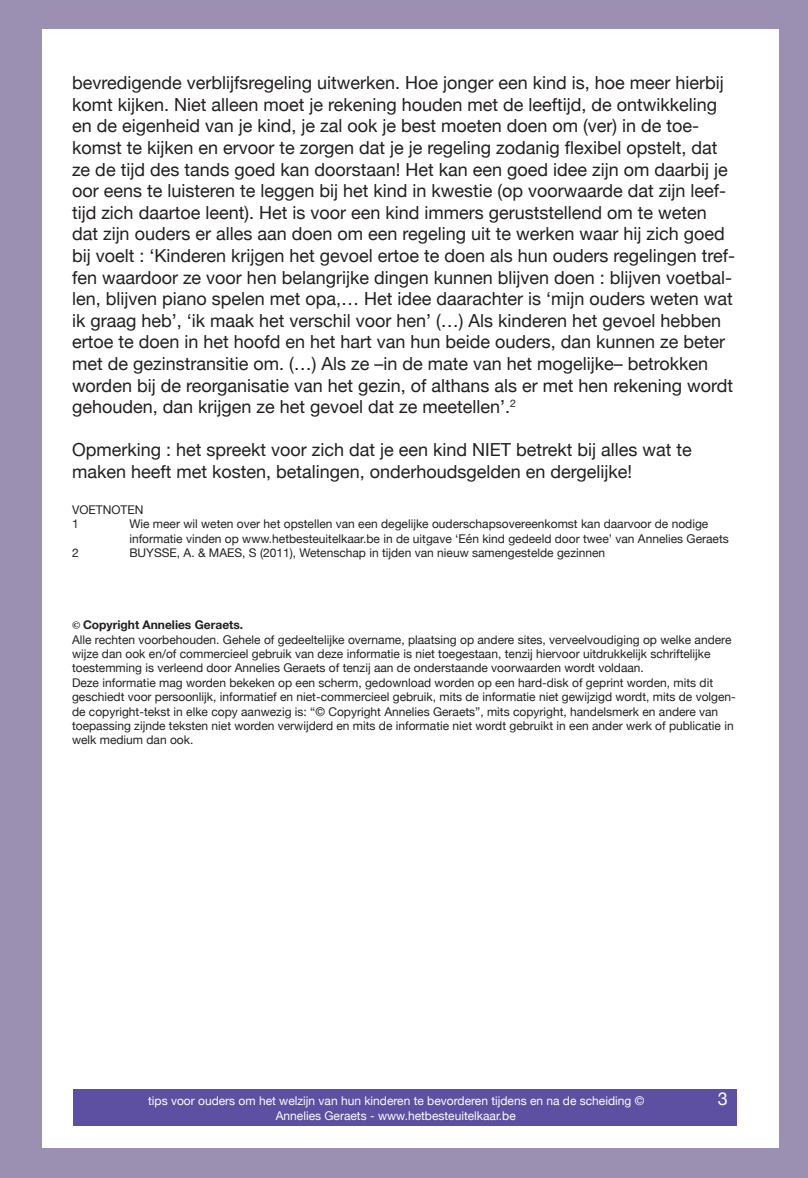
<style>
.page{position:relative;width:808px;height:1178px;background:#9b90b1}
.page>*{position:absolute;margin:0;border:0;box-sizing:border-box;transform-origin:0 0}
.t1{font:18px/21.6px "Helvetica Neue";color:#231f20}
.t2{font:18px "Helvetica Neue";color:#fff}
.Endnote_text{font:12px/14.4px "Helvetica Neue";color:#231f20}
.t3{font:12px "Helvetica Neue";color:#fff}
.t4{font:700 12px "Helvetica Neue";color:#231f20}
.s1{font-family:"Minion Pro"}
</style>
<div class="page">
<div style="left:43px;top:30px;width:736px;height:1118px;background:#fff"></div>
<div style="left:74px;top:1089px;width:663px;height:36px;background:#5d4fa1"></div>
<p class="t1" style="left:72px;top:73px;width:657px">bevredigende verblijfsregeling uitwerken. Hoe jonger een kind is, hoe meer hierbij komt kijken. Niet alleen moet je rekening houden met de leeftijd, de ontwikkeling en de eigenheid van je kind, je zal ook je best moeten doen om (ver) in de toe&shy;komst te kijken en ervoor te zorgen dat je je regeling zodanig flexibel opstelt, dat ze de tijd des tands goed kan doorstaan! Het kan een goed idee zijn om daarbij je oor eens te luisteren te leggen bij het kind in kwestie (op voorwaarde dat zijn leef-</p>
<p class="t1" style="left:72px;top:203px;width:665px">tijd zich daartoe leent). Het is voor een kind immers geruststellend om te weten dat zijn ouders er alles aan doen om een regeling uit te werken waar hij zich goed bij voelt : ‘Kinderen krijgen het gevoel ertoe te doen als hun ouders regelingen tref&shy;fen waardoor ze voor hen belangrijke dingen kunnen blijven doen : blijven voetbal&shy;len, blijven piano spelen met opa,… Het idee daarachter is ‘mijn ouders weten wat ik graag heb’, ‘ik maak het verschil voor hen’ (…) Als kinderen het gevoel hebben ertoe te doen in het hoofd en het hart van hun beide ouders, dan kunnen ze beter met de gezinstransitie om. (…) Als ze –in de mate van het mogelijke– betrokken worden bij de reorganisatie van het gezin, of althans als er met hen rekening wordt gehouden, dan krijgen ze het gevoel dat ze meetellen’.<sup>2</sup></p>
<p class="t1" style="left:72px;top:440px;width:621px">Opmerking : het spreekt voor zich dat je een kind NIET betrekt bij alles wat te maken heeft met kosten, betalingen, onderhoudsgelden en dergelijke!</p>
<p class="Endnote_text" style="left:72px;top:503px;width:73px">VOETNOTEN</p>
<p class="Endnote_text" style="left:72px;top:518px;width:8px">1</p>
<p class="Endnote_text" style="left:129px;top:518px;width:601px">Wie meer wil weten over het opstellen van een degelijke ouderschapsovereenkomst kan daarvoor de nodige informatie vinden op www.hetbesteuitelkaar.be in de uitgave ‘Eén kind gedeeld door twee’ van Annelies Geraets</p>
<p class="Endnote_text" style="left:72px;top:546px;width:8px">2</p>
<p class="Endnote_text" style="left:129px;top:546px;width:477px">BUYSSE, A. &amp; MAES, S (2011), Wetenschap in tijden van nieuw samengestelde gezinnen</p>
<p class="t4" style="left:72px;top:615px;width:173px"><span class="s1">©</span> Copyright Annelies Geraets.</p>
<p class="Endnote_text" style="left:72px;top:633px;width:661px">Alle rechten voorbehouden. Gehele of gedeeltelijke overname, plaatsing op andere sites, verveelvoudiging op welke andere wijze dan ook en/of commercieel gebruik van deze informatie is niet toegestaan, tenzij hiervoor uitdrukkelijk schriftelijke toestemming is verleend door Annelies Geraets of tenzij aan de onderstaande voorwaarden wordt voldaan.</p>
<p class="Endnote_text" style="left:72px;top:676px;width:665px">Deze informatie mag worden bekeken op een scherm, gedownload worden op een hard-disk of geprint worden, mits dit geschiedt voor persoonlijk, informatief en niet-commercieel gebruik, mits de informatie niet gewijzigd wordt, mits de volgen&shy;de copyright-tekst in elke copy aanwezig is: “© Copyright Annelies Geraets”, mits copyright, handelsmerk en andere van toepassing zijnde teksten niet worden verwijderd en mits de informatie niet wordt gebruikt in een ander werk of publicatie in welk medium dan ook.</p>
<p class="t3" style="left:148px;top:1092px;width:498px">tips voor ouders om het welzijn van hun kinderen te bevorderen tijdens en na de scheiding ©</p>
<p class="t2" style="left:718px;top:1086px;width:12px">3</p>
<p class="t3" style="left:276px;top:1107px;width:241px">Annelies Geraets - www.hetbesteuitelkaar.be</p>
</div>
